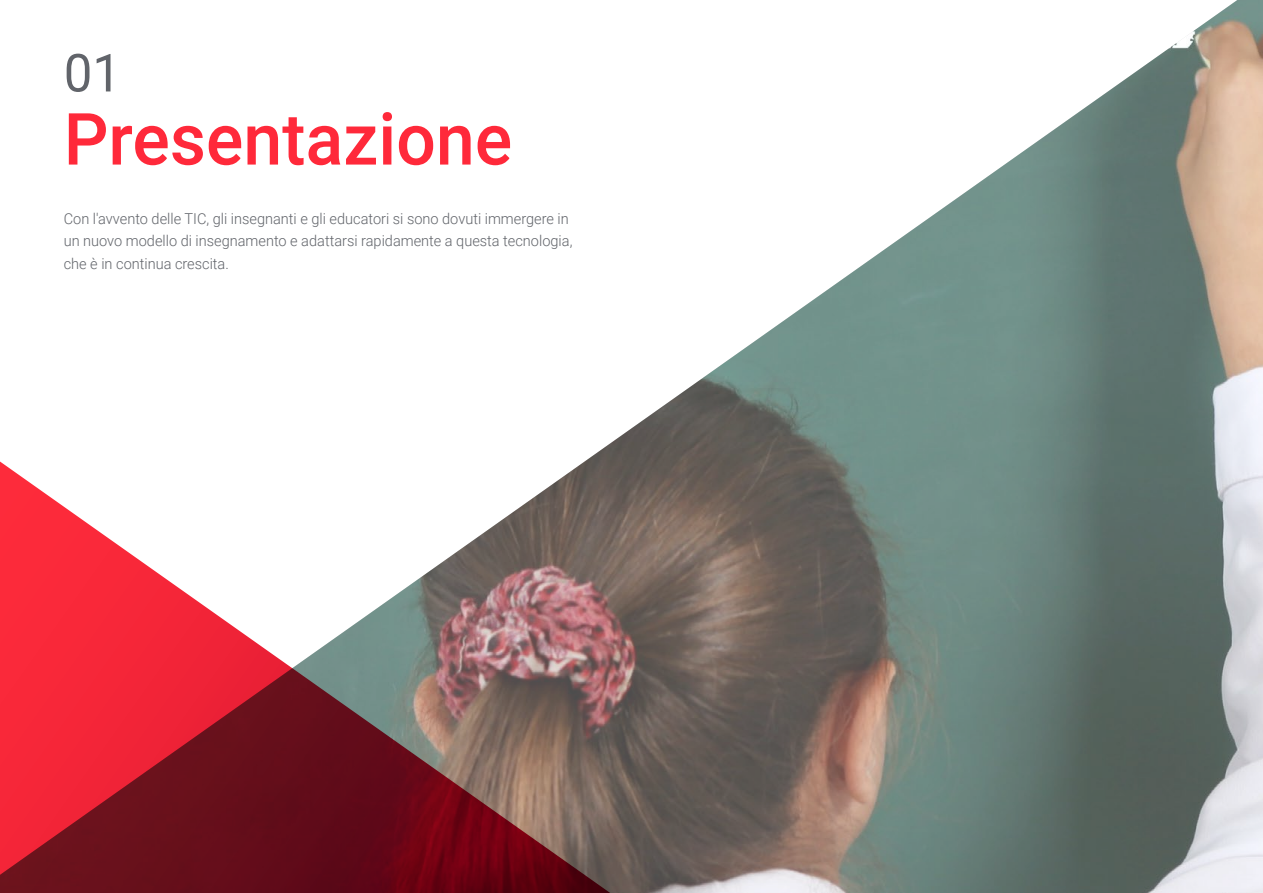
<style>
.page{position:relative;width:1263px;height:893px;background:#fff}
.page>*{position:absolute;margin:0;border:0;box-sizing:border-box;transform-origin:0 0}
.t1{font:500 72px "Roboto";color:#ff293a}
.t2{font:52.5px "Roboto";color:#61646a}
.t3{font:300 15px/22.5px "Roboto";color:#61646a}
</style>
<div class="page">
<img style="left:606px;top:0;width:657px;height:893px">
<svg style="left:0;top:446px;width:640px;height:447px"></svg>
<h2 class="t2" style="left:64px;top:36px;width:59px">01</h2>
<h1 class="t1" style="left:64px;top:89px;width:450px">Presentazione</h1>
<p class="t3" style="left:64px;top:207px;width:510px">Con l'avvento delle TIC, gli insegnanti e gli educatori si sono dovuti immergere in un nuovo modello di insegnamento e adattarsi rapidamente a questa tecnologia, che è in continua crescita.</p>
</div>
